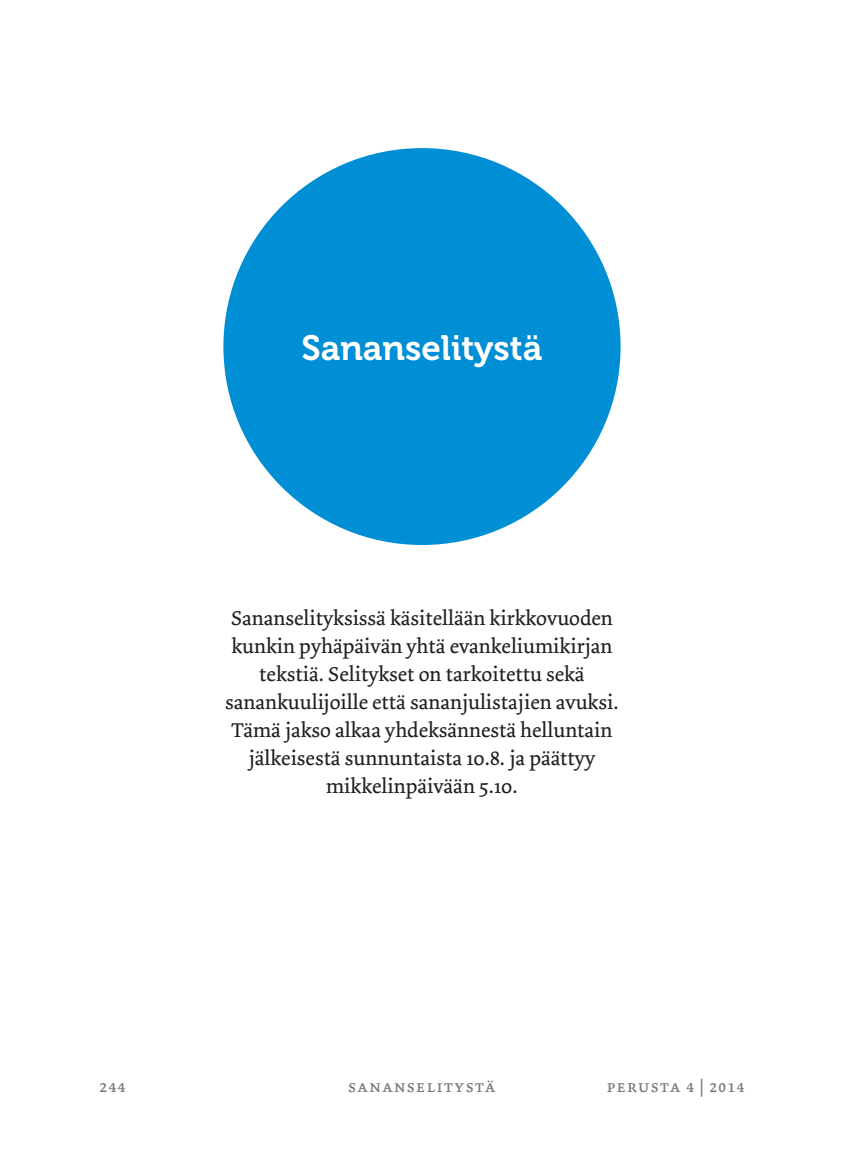
<style>
.page{position:relative;width:844px;height:1156px;background:#fff}
.page>*{position:absolute;margin:0;border:0;box-sizing:border-box;transform-origin:0 0}
.t1{font:35px "Museo 700";color:#fff}
.t2{font:21px/28px "Dolly";color:#231f20;text-align:center}
.t3{font:17.5px "Dolly Small Caps";letter-spacing:.05em;color:#76787b}
</style>
<div class="page">
<div style="left:223px;top:148px;width:397px;height:397px;background:#008fd5;border-radius:50%"></div>
<h1 class="t1" style="left:301px;top:334px;width:242px">Sananselitystä</h1>
<p class="t2" style="left:225px;top:606px;width:395px">Sananselityksissä käsitellään kirkkovuoden kunkin pyhäpäivän yhtä evankeliumikirjan tekstiä. Selitykset on tarkoitettu sekä sanankuulijoille että sananjulistajien avuksi.<br>Tämä jakso alkaa yhdeksännestä helluntain jälkeisestä sunnuntaista 10.8. ja päättyy mikkelinpäivään 5.10.</p>
<p class="t3" style="left:99px;top:1076px;width:28px">244</p>
<p class="t3" style="left:606px;top:1076px;width:140px">perusta 4 | 2014</p>
<p class="t3" style="left:348px;top:1076px;width:149px">sananselitystä</p>
</div>
